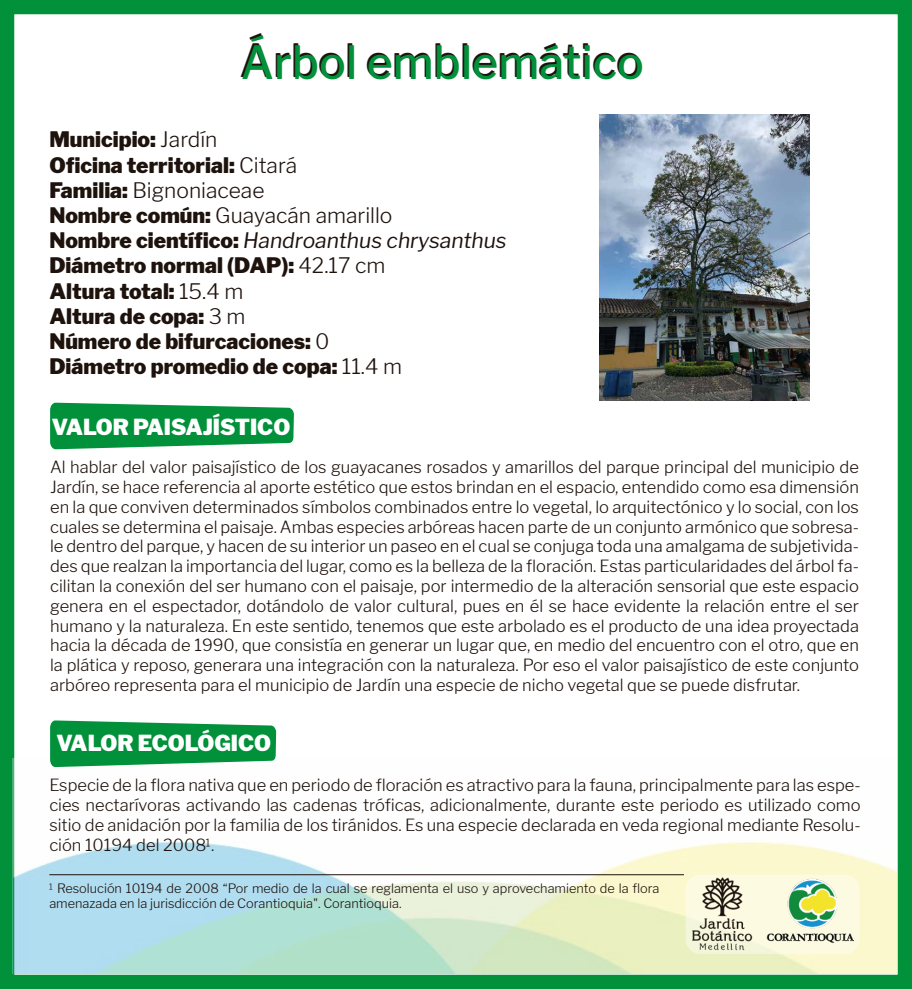
<style>
.page{position:relative;width:912px;height:989px;background:#fff}
.page>*{position:absolute;margin:0;border:0;box-sizing:border-box;transform-origin:0 0}
.t1{font:500 45px "Libre Franklin";color:#00913a}
.t2{font:900 21.75px "Libre Franklin";color:#fff}
.t3{font:900 21px/25.2px "Libre Franklin";color:#1e120d}
.t4{font:300 16.5px/19.8px "Libre Franklin";color:#1e120d;text-align:justify}
.t5{font:300 12.75px/15.3px "Libre Franklin";color:#1e120d}
.s1{font-weight:300}
.s2{font-weight:400;font-style:italic}
</style>
<div class="page">
<div style="left:0;top:0;width:911px;height:989px;border:14px solid #00913a"></div>
<svg style="left:50px;top:403px;width:244px;height:46px;background:#1d9d50"></svg>
<svg style="left:50px;top:720px;width:226px;height:47px;background:#219f54"></svg>
<img style="left:599px;top:114px;width:211px;height:286px">
<div style="left:685px;top:875px;width:174px;height:79px;background:#fdfae2;border-radius:15px"></div>
<img style="left:766px;top:875px;width:93px;height:71px">
<img style="left:691px;top:875px;width:63px;height:79px">
<hr style="left:49px;top:874px;width:635px;height:1px;background:#1e120d">
<h1 class="t1" style="left:241px;top:27px;width:405px">Árbol emblemático</h1>
<p class="t3" style="left:49px;top:125px;width:459px">Municipio: <span class="s1">Jardín<br></span>Oficina territorial: <span class="s1">Citará<br></span>Familia: <span class="s1">Bignoniaceae<br></span>Nombre común: <span class="s1">Guayacán amarillo<br></span>Nombre científico: <span class="s2">Handroanthus chrysanthus<br></span>Diámetro normal (DAP): <span class="s1">42.17 cm<br></span>Altura total: <span class="s1">15.4 m<br></span>Altura de copa: <span class="s1">3 m<br></span>Número de bifurcaciones: <span class="s1">0<br></span>Diámetro promedio de copa: <span class="s1">11.4 m</span></p>
<h2 class="t2" style="left:52px;top:409px;width:240px">VALOR PAISAJÍSTICO</h2>
<p class="t4" style="left:50px;top:456px;width:810px">Al hablar del valor paisajístico de los guayacanes rosados y amarillos del parque principal del municipio de Jardín, se hace referencia al aporte estético que estos brindan en el espacio, entendido como esa dimensión en la que conviven determinados símbolos combinados entre lo vegetal, lo arquitectónico y lo social, con los cuales se determina el paisaje. Ambas especies arbóreas hacen parte de un conjunto armónico que sobresa&shy;le dentro del parque, y hacen de su interior un paseo en el cual se conjuga toda una amalgama de subjetivida&shy;des que realzan la importancia del lugar, como es la belleza de la floración. Estas particularidades del árbol fa&shy;cilitan la conexión del ser humano con el paisaje, por intermedio de la alteración sensorial que este espacio genera en el espectador, dotándolo de valor cultural, pues en él se hace evidente la relación entre el ser humano y la naturaleza. En este sentido, tenemos que este arbolado es el producto de una idea proyectada hacia la década de 1990, que consistía en generar un lugar que, en medio del encuentro con el otro, que en la plática y reposo, generara una integración con la naturaleza. Por eso el valor paisajístico de este conjunto arbóreo representa para el municipio de Jardín una especie de nicho vegetal que se puede disfrutar.</p>
<h2 class="t2" style="left:57px;top:725px;width:216px">VALOR ECOLÓGICO</h2>
<p class="t4" style="left:49px;top:774px;width:812px">Especie de la flora nativa que en periodo de floración es atractivo para la fauna, principalmente para las espe&shy;cies nectarívoras activando las cadenas tróficas, adicionalmente, durante este periodo es utilizado como sitio de anidación por la familia de los tiránidos. Es una especie declarada en veda regional mediante Resolu&shy;ción 10194 del 20081.</p>
<p class="t5" style="left:49px;top:879px;width:611px">1 Resolución 10194 de 2008 “Por medio de la cual se reglamenta el uso y aprovechamiento de la flora amenazada en la jurisdicción de Corantioquia". Corantioquia.</p>
</div>
